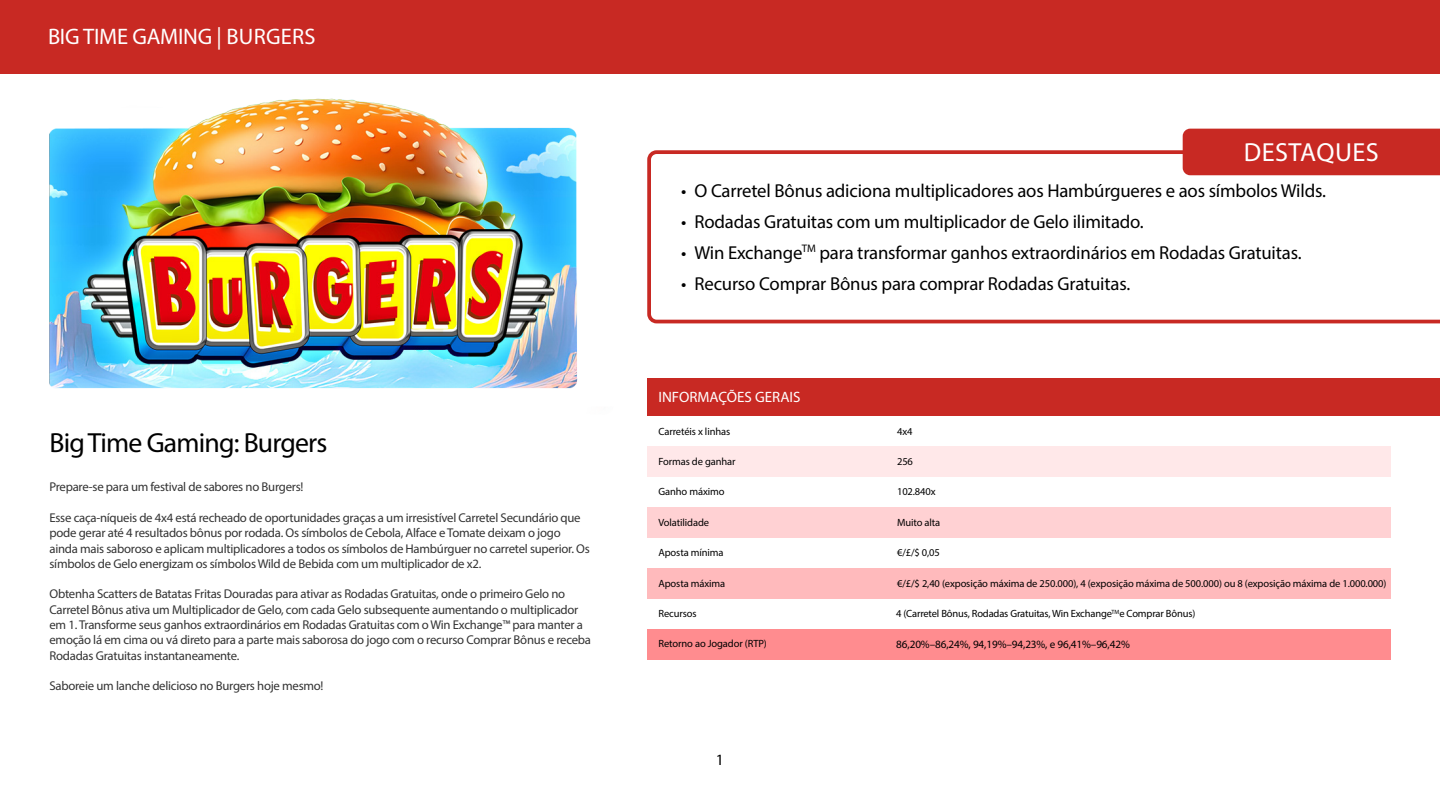
<style>
.page{position:relative;width:1440px;height:810px;background:#fff}
.page>*{position:absolute;margin:0;border:0;box-sizing:border-box;transform-origin:0 0}
.t1{font:27.75px "Myriad Pro";letter-spacing:-.03em;color:#000}
.BIG_TITLE{font:26.25px "Myriad Pro";letter-spacing:.02em;color:#fff}
.t2{font:22.5px "Myriad Pro";letter-spacing:-.01em;color:#fff}
.t3{font:18.75px "Myriad Pro";letter-spacing:-.01em;color:#000}
.t4{font:15.75px "Myriad Pro";color:#000}
.t5{font:15px "Myriad Pro";color:#fff}
.t6{font:12.75px/15.3px "Myriad Pro";letter-spacing:-.02em;color:#333}
.BIG_TITLE-2{font:11.18px "Myriad Pro";letter-spacing:-.01em;color:#000}
.BIG_TITLE-3{font:10.5px "Myriad Pro";letter-spacing:-.01em;color:#000}
</style>
<div class="page">
<div style="left:647px;top:629px;width:743px;height:30px;background:#ff8c8f"></div>
<div style="left:647px;top:568px;width:743px;height:31px;background:#ffbabc"></div>
<div style="left:647px;top:507px;width:743px;height:31px;background:#ffd1d3"></div>
<div style="left:647px;top:446px;width:743px;height:31px;background:#ffe8e9"></div>
<img style="left:49px;top:98px;width:529px;height:291px">
<svg style="left:647px;top:150px;width:793px;height:173px"></svg>
<div style="left:1183px;top:129px;width:257px;height:46px;background:#c82923"></div>
<div style="left:647px;top:379px;width:793px;height:37px;background:#c82923"></div>
<div style="left:0;top:0;width:1440px;height:74px;background:#c82923"></div>
<p class="t2" style="left:48px;top:23px;width:269px">BIG TIME GAMING | BURGERS</p>
<p class="t1" style="left:50px;top:426px;width:279px">Big Time Gaming: Burgers</p>
<p class="t6" style="left:50px;top:479px;width:255px">Prepare-se para um festival de sabores no Burgers!</p>
<p class="t6" style="left:50px;top:510px;width:542px">Esse caça-níqueis de 4x4 está recheado de oportunidades graças a um irresistível Carretel Secundário que pode gerar até 4 resultados bônus por rodada. Os símbolos de Cebola, Alface e Tomate deixam o jogo ainda mais saboroso e aplicam multiplicadores a todos os símbolos de Hambúrguer no carretel superior. Os símbolos de Gelo energizam os símbolos Wild de Bebida com um multiplicador de x2.</p>
<p class="t6" style="left:50px;top:586px;width:543px">Obtenha Scatters de Batatas Fritas Douradas para ativar as Rodadas Gratuitas, onde o primeiro Gelo no Carretel Bônus ativa um Multiplicador de Gelo, com cada Gelo subsequente aumentando o multiplicador em 1. Transforme seus ganhos extraordinários em Rodadas Gratuitas com o Win Exchange™ para manter a emoção lá em cima ou vá direto para a parte mais saborosa do jogo com o recurso Comprar Bônus e receba Rodadas Gratuitas instantaneamente.</p>
<p class="t6" style="left:50px;top:678px;width:276px">Saboreie um lanche delicioso no Burgers hoje mesmo!</p>
<p class="BIG_TITLE" style="left:1244px;top:136px;width:137px">DESTAQUES</p>
<p class="t3" style="left:681px;top:179px;width:647px">• O Carretel Bônus adiciona multiplicadores aos Hambúrgueres e aos símbolos Wilds.</p>
<p class="t3" style="left:681px;top:210px;width:464px">• Rodadas Gratuitas com um multiplicador de Gelo ilimitado.</p>
<p class="t3" style="left:681px;top:241px;width:622px">• Win Exchange<sup>TM</sup> para transformar ganhos extraordinários em Rodadas Gratuitas.</p>
<p class="t3" style="left:681px;top:272px;width:451px">• Recurso Comprar Bônus para comprar Rodadas Gratuitas.</p>
<p class="t5" style="left:659px;top:388px;width:144px">INFORMAÇÕES GERAIS</p>
<p class="BIG_TITLE-3" style="left:658px;top:425px;width:73px">Carretéis x linhas</p>
<p class="BIG_TITLE-3" style="left:897px;top:425px;width:17px">4x4</p>
<p class="BIG_TITLE-3" style="left:658px;top:455px;width:79px">Formas de ganhar</p>
<p class="BIG_TITLE-3" style="left:897px;top:455px;width:17px">256</p>
<p class="BIG_TITLE-3" style="left:658px;top:485px;width:68px">Ganho máximo</p>
<p class="BIG_TITLE-3" style="left:897px;top:485px;width:40px">102.840x</p>
<p class="BIG_TITLE-3" style="left:658px;top:516px;width:52px">Volatilidade</p>
<p class="BIG_TITLE-3" style="left:897px;top:516px;width:45px">Muito alta</p>
<p class="BIG_TITLE-3" style="left:658px;top:546px;width:67px">Aposta mínima</p>
<p class="BIG_TITLE-3" style="left:897px;top:546px;width:44px">€/£/$ 0,05</p>
<p class="BIG_TITLE-3" style="left:658px;top:577px;width:68px">Aposta máxima</p>
<p class="BIG_TITLE-3" style="left:658px;top:607px;width:40px">Recursos</p>
<p class="BIG_TITLE-3" style="left:897px;top:577px;width:491px">€/£/$ 2,40 (exposição máxima de 250.000), 4 (exposição máxima de 500.000) ou 8 (exposição máxima de 1.000.000)</p>
<p class="BIG_TITLE-3" style="left:896px;top:607px;width:301px">4 (Carretel Bônus, Rodadas Gratuitas, Win Exchange<sup>TM</sup>e Comprar Bônus)</p>
<p class="BIG_TITLE-3" style="left:658px;top:637px;width:110px">Retorno ao Jogador (RTP)</p>
<p class="BIG_TITLE-2" style="left:896px;top:637px;width:235px">86,20%–86,24%, 94,19%–94,23%, e 96,41%–96,42%</p>
<p class="t4" style="left:716px;top:750px;width:10px">1</p>
</div>
